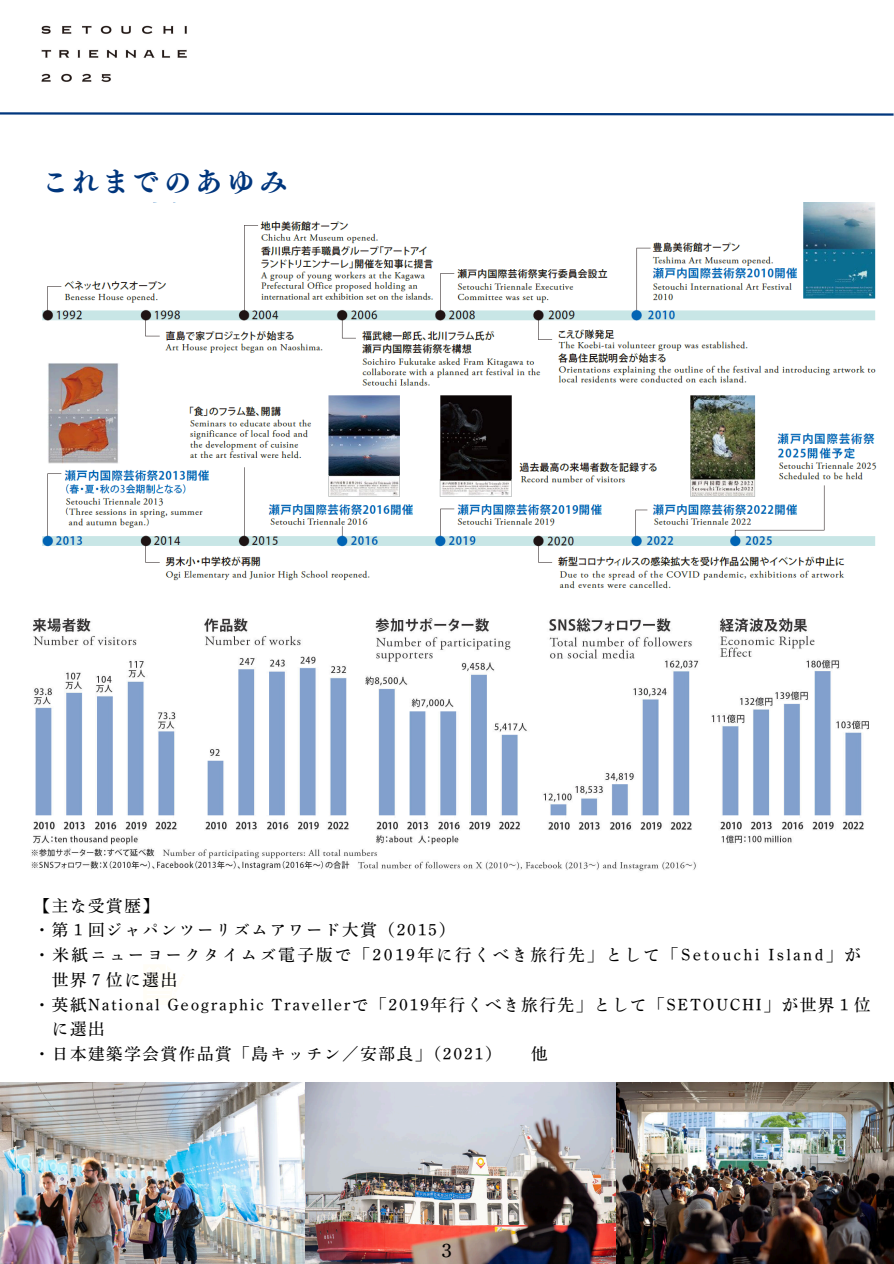
<style>
.page{position:relative;width:894px;height:1264px;background:#fff}
.page>*{position:absolute;margin:0;border:0;box-sizing:border-box;transform-origin:0 0}
.t1{font:27px "TEST UD Mincho B";letter-spacing:.23em;color:#00367d}
.t2{font:19.5px "DMT Shuei 4 go Std M";color:#000}
.t3{font:16.5px "DMT Shuei 4 go Std M";letter-spacing:.1em;color:#000}
.t4{font:16.5px "DMT Shuei 4 go Std M";letter-spacing:.14em;color:#000}
</style>
<div class="page">
<svg style="left:0;top:112px;width:893px;height:4px"></svg>
<img style="left:41px;top:25px;width:146px;height:57px">
<img style="left:42px;top:202px;width:835px;height:387px">
<img style="left:0;top:1082px;width:586px;height:181px">
<img style="left:586px;top:1082px;width:307px;height:181px">
<img style="left:31px;top:618px;width:838px;height:253px">
<h1 class="t1" style="left:45px;top:168px;width:243px">これまでのあゆみ</h1>
<p class="t3" style="left:34px;top:897px;width:127px">【主な受賞歴】</p>
<p class="t3" style="left:34px;top:921px;width:423px">・第１回ジャパンツーリズムアワード大賞（2015）</p>
<p class="t4" style="left:34px;top:946px;width:828px">・米紙ニューヨークタイムズ電子版で「2019年に行くべき旅行先」として「Setouchi Island」が</p>
<p class="t3" style="left:52px;top:971px;width:127px">世界７位に選出</p>
<p class="t3" style="left:34px;top:996px;width:838px">・英紙National Geographic Travellerで「2019年行くべき旅行先」として「SETOUCHI」が世界１位</p>
<p class="t3" style="left:52px;top:1020px;width:54px">に選出</p>
<p class="t3" style="left:34px;top:1045px;width:469px">・日本建築学会賞作品賞「島キッチン／安部良」（2021）</p>
<p class="t3" style="left:531px;top:1045px;width:18px">他</p>
<p class="t2" style="left:441px;top:1240px;width:12px">3</p>
</div>
